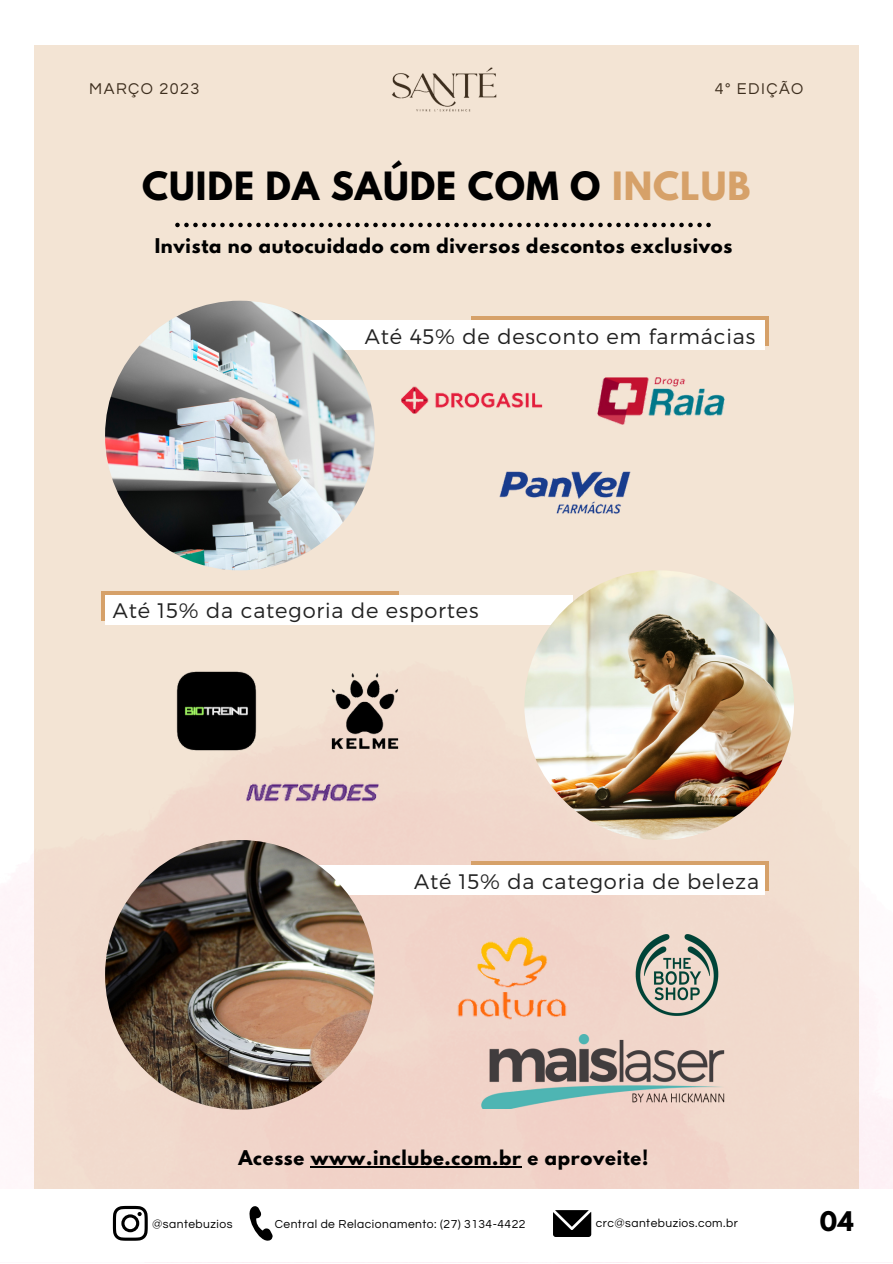
<style>
.page{position:relative;width:893px;height:1264px;background:#fff}
.page>*{position:absolute;margin:0;border:0;box-sizing:border-box;transform-origin:0 0}
.t1{font:700 34.5px "League Spartan";letter-spacing:.03em;color:#000}
.t2{font:700 24px "League Spartan";color:#000}
.t3{font:300 21px "Montserrat";letter-spacing:.04em;color:#222}
.t4{font:700 18px "League Spartan";letter-spacing:.04em;color:#000}
.t5{font:16.2px "Questrial";letter-spacing:.09em;color:#000}
.t6{font:12px "Questrial";letter-spacing:.04em;color:#000}
.s1{color:#d6a169}
</style>
<div class="page">
<img style="left:0;top:657px;width:892px;height:531px">
<div style="left:34px;top:46px;width:824px;height:1203px;background:linear-gradient(to right,#f2e0d1,#f2e0d1)"></div>
<div style="left:0;top:1188px;width:892px;height:74px;background:#fff"></div>
<svg style="left:113px;top:1205px;width:35px;height:35px"></svg>
<svg style="left:553px;top:1210px;width:38px;height:26px"></svg>
<svg style="left:249px;top:1206px;width:24px;height:35px"></svg>
<svg style="left:175px;top:223px;width:535px;height:4px;background:#8b8279"></svg>
<div style="left:471px;top:316px;width:297px;height:30px;background:#d6a169"></div>
<div style="left:302px;top:320px;width:462px;height:30px;background:#fff"></div>
<img style="left:105px;top:301px;width:270px;height:269px;border-radius:50%">
<div style="left:101px;top:591px;width:297px;height:29px;background:#d6a169"></div>
<div style="left:105px;top:595px;width:467px;height:29px;background:#fff"></div>
<img style="left:524px;top:570px;width:270px;height:270px;border-radius:50%">
<div style="left:471px;top:861px;width:297px;height:29px;background:#d6a169"></div>
<div style="left:297px;top:865px;width:467px;height:29px;background:#fff"></div>
<img style="left:105px;top:840px;width:270px;height:269px;border-radius:50%">
<img style="left:398px;top:363px;width:147px;height:72px">
<img style="left:587px;top:365px;width:147px;height:72px">
<img style="left:491px;top:450px;width:147px;height:72px">
<img style="left:226px;top:755px;width:172px;height:80px">
<img style="left:313px;top:666px;width:125px;height:89px">
<img style="left:120px;top:656px;width:193px;height:109px">
<img style="left:438px;top:936px;width:147px;height:83px">
<img style="left:603px;top:934px;width:147px;height:81px">
<img style="left:481px;top:1034px;width:243px;height:74px">
<hr style="left:311px;top:1166px;width:211px;height:1px;background:#000">
<p class="t5" style="left:89px;top:81px;width:112px">MARÇO 2023</p>
<p class="t5" style="left:714px;top:81px;width:90px">4° EDIÇÃO</p>
<h1 class="t1" style="left:142px;top:168px;width:609px">CUIDE DA SAÚDE COM O <span class="s1">INCLUB</span></h1>
<p class="t4" style="left:155px;top:237px;width:579px">Invista no autocuidado com diversos descontos exclusivos</p>
<p class="t3" style="left:365px;top:323px;width:392px">Até 45% de desconto em farmácias</p>
<p class="t3" style="left:113px;top:597px;width:367px">Até 15% da categoria de esportes</p>
<p class="t3" style="left:414px;top:867px;width:346px">Até 15% da categoria de beleza</p>
<p class="t4" style="left:238px;top:1148px;width:411px">Acesse www.inclube.com.br e aproveite!</p>
<p class="t6" style="left:152px;top:1217px;width:82px">@santebuzios</p>
<p class="t6" style="left:275px;top:1217px;width:252px">Central de Relacionamento: (27) 3134-4422</p>
<p class="t6" style="left:595px;top:1216px;width:143px">crc@santebuzios.com.br</p>
<h2 class="t2" style="left:819px;top:1209px;width:36px">04</h2>
</div>
